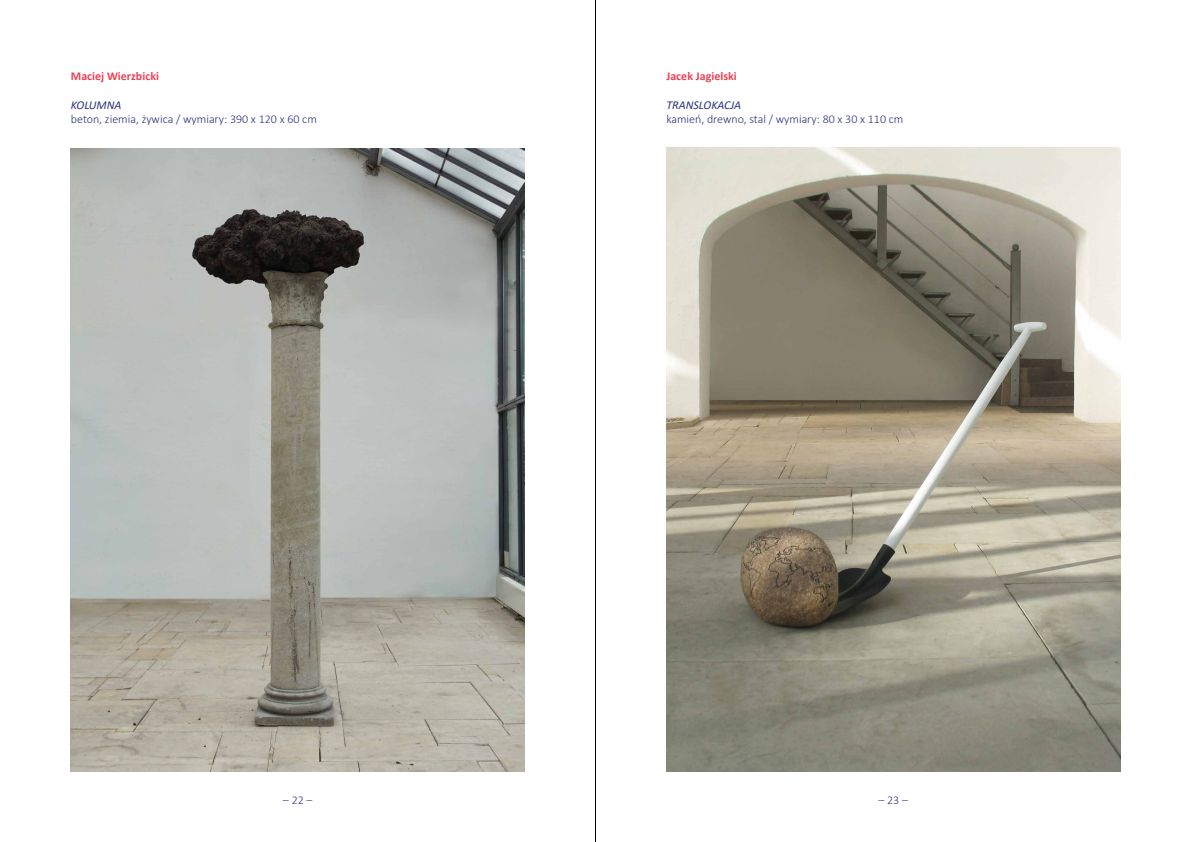
<style>
.page{position:relative;width:1191px;height:842px;background:#fff}
.page>*{position:absolute;margin:0;border:0;box-sizing:border-box;transform-origin:0 0}
.t1{font:300 12px "Calibri";color:#2c327b}
.t2{font:700 12px "Calibri";color:#e94256}
.t3{font:italic 12px "Calibri";color:#2c327b}
</style>
<div class="page">
<hr style="left:595px;top:0;width:1px;height:842px;background:#000">
<img style="left:71px;top:148px;width:453px;height:623px">
<img style="left:666px;top:147px;width:454px;height:624px">
<p class="t2" style="left:71px;top:67px;width:90px">Maciej Wierzbicki</p>
<p class="t3" style="left:71px;top:96px;width:52px">KOLUMNA</p>
<p class="t1" style="left:71px;top:112px;width:247px">beton, ziemia, żywica / wymiary: 390 x 120 x 60 cm</p>
<p class="t2" style="left:666px;top:67px;width:72px">Jacek Jagielski</p>
<p class="t3" style="left:666px;top:96px;width:76px">TRANSLOKACJA</p>
<p class="t1" style="left:666px;top:112px;width:238px">kamień, drewno, stal / wymiary: 80 x 30 x 110 cm</p>
<p class="t1" style="left:283px;top:793px;width:31px">– 22 –</p>
<p class="t1" style="left:878px;top:793px;width:31px">– 23 –</p>
</div>
